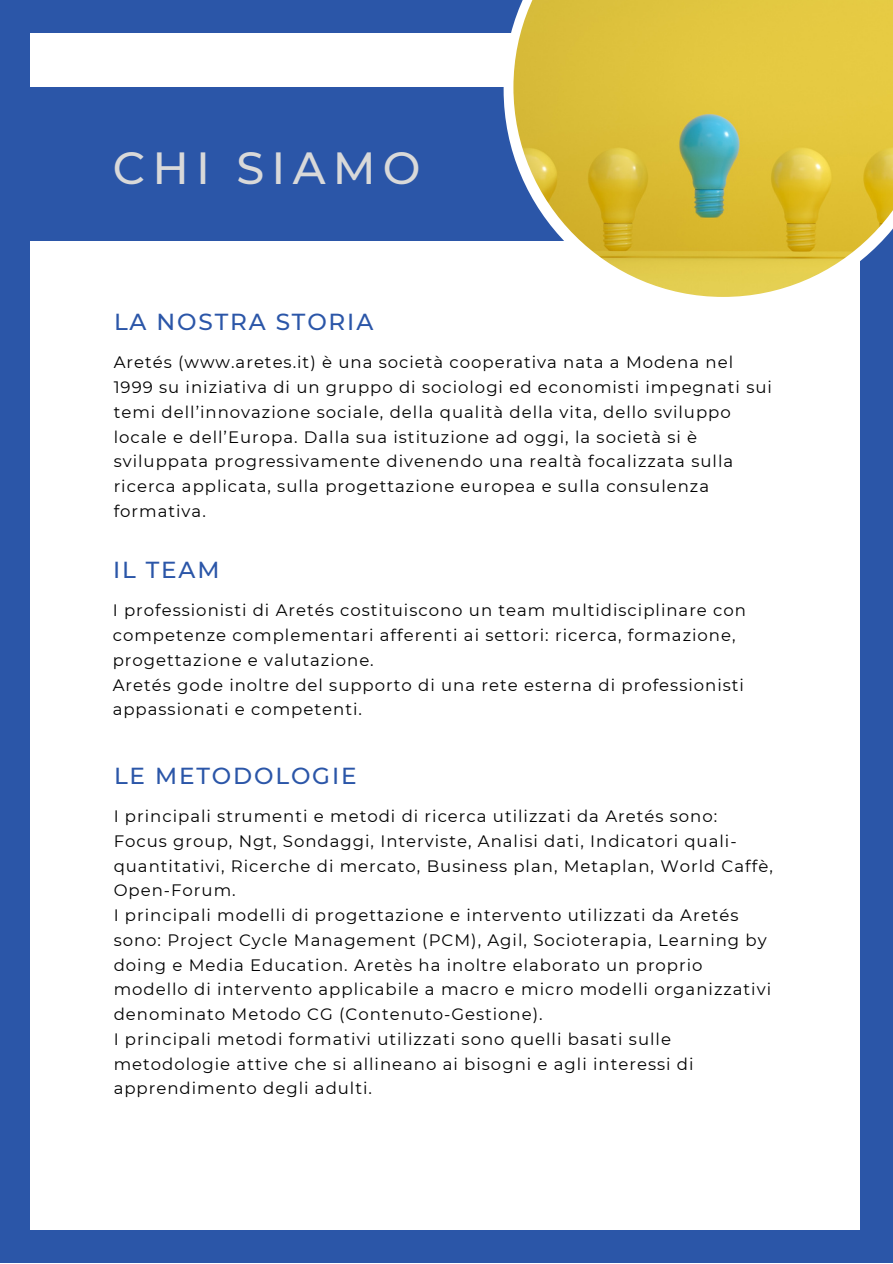
<style>
.page{position:relative;width:893px;height:1264px;background:#fff}
.page>*{position:absolute;margin:0;border:0;box-sizing:border-box;transform-origin:0 0}
.t1{font:500 44.85px "Montserrat";letter-spacing:.16em;color:#d9d9d9}
.t2{font:500 23.1px "Montserrat";letter-spacing:.08em;color:#2b56a8}
.t3{font:16.5px/24.8px "Montserrat";letter-spacing:.06em;color:#000}
</style>
<div class="page">
<div style="left:0;top:0;width:892px;height:1262px;background:#2b56a8"></div>
<div style="left:30px;top:33px;width:829px;height:1196px;background:#fff"></div>
<div style="left:0;top:87px;width:892px;height:153px;background:#2b56a8"></div>
<svg style="left:503px;top:26px;width:357px;height:283px"></svg>
<img style="left:513px;top:0;width:379px;height:297px">
<p class="t1" style="left:113px;top:140px;width:309px">CHI SIAMO</p>
<p class="t2" style="left:114px;top:308px;width:261px">LA NOSTRA STORIA</p>
<p class="t3" style="left:114px;top:350px;width:659px">Aretés (www.aretes.it) è una società cooperativa nata a Modena nel 1999 su iniziativa di un gruppo di sociologi ed economisti impegnati sui temi dell’innovazione sociale, della qualità della vita, dello sviluppo locale e dell’Europa. Dalla sua istituzione ad oggi, la società si è sviluppata progressivamente divenendo una realtà focalizzata sulla ricerca applicata, sulla progettazione europea e sulla consulenza formativa.</p>
<p class="t2" style="left:113px;top:555px;width:108px">IL TEAM</p>
<p class="t3" style="left:113px;top:598px;width:634px">I professionisti di Aretés costituiscono un team multidisciplinare con competenze complementari afferenti ai settori: ricerca, formazione, progettazione e valutazione.</p>
<p class="t3" style="left:113px;top:672px;width:632px">Aretés gode inoltre del supporto di una rete esterna di professionisti appassionati e competenti.</p>
<p class="t2" style="left:114px;top:761px;width:244px">LE METODOLOGIE</p>
<p class="t3" style="left:114px;top:804px;width:660px">I principali strumenti e metodi di ricerca utilizzati da Aretés sono:<br>Focus group, Ngt, Sondaggi, Interviste, Analisi dati, Indicatori quali&shy;quantitativi, Ricerche di mercato, Business plan, Metaplan, World Caffè, Open-Forum.</p>
<p class="t3" style="left:114px;top:902px;width:659px">I principali modelli di progettazione e intervento utilizzati da Aretés sono: Project Cycle Management (PCM), Agil, Socioterapia, Learning by doing e Media Education. Aretès ha inoltre elaborato un proprio modello di intervento applicabile a macro e micro modelli organizzativi denominato Metodo CG (Contenuto-Gestione).</p>
<p class="t3" style="left:114px;top:1026px;width:581px">I principali metodi formativi utilizzati sono quelli basati sulle metodologie attive che si allineano ai bisogni e agli interessi di apprendimento degli adulti.</p>
</div>
